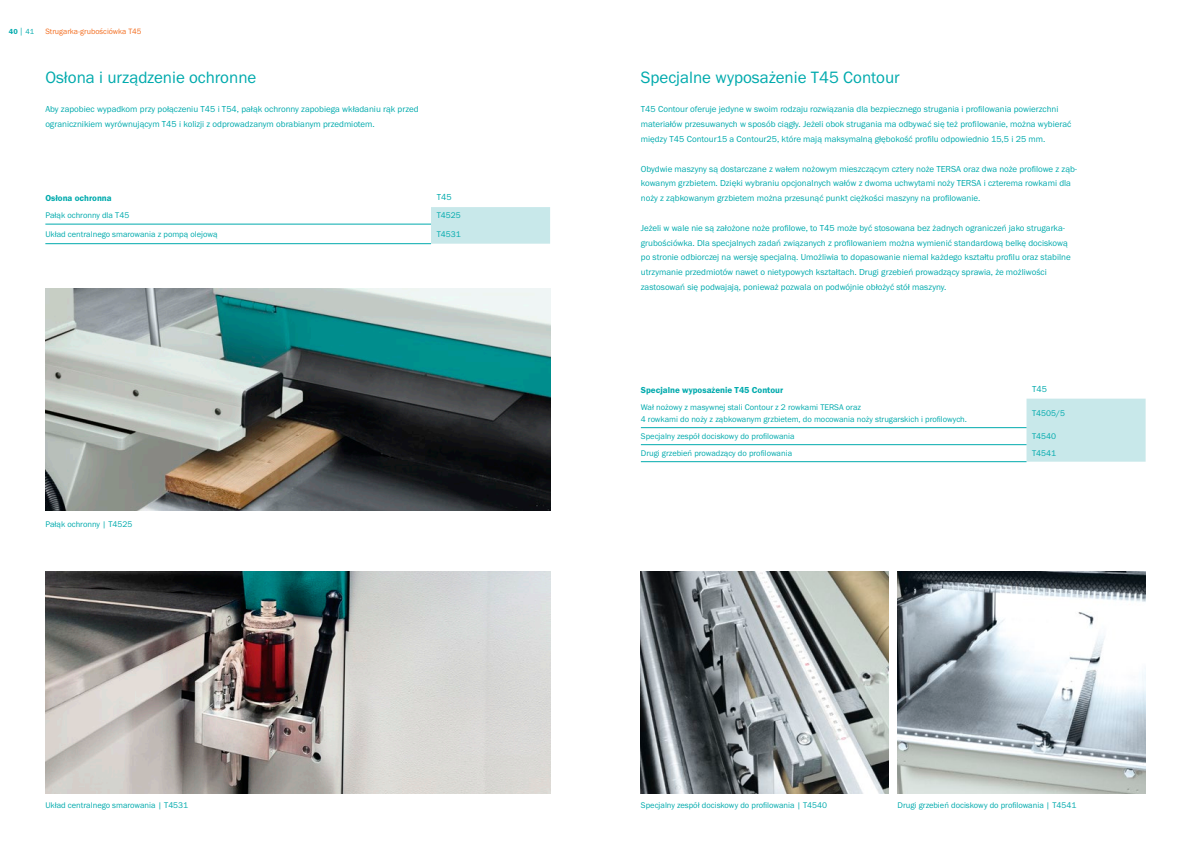
<style>
.page{position:relative;width:1191px;height:842px;background:#fff}
.page>*{position:absolute;margin:0;border:0;box-sizing:border-box;transform-origin:0 0}
.t1{font:17px "Franklin Gothic URW Boo";color:#00aaad}
.t2{font:9px/14.8px "Franklin Gothic URW Boo";color:#00aaad}
.t3{font:9px "Franklin Gothic URW Dem";color:#00aaad}
.t4{font:8.5px/12px "Franklin Gothic URW Boo";color:#00aaad}
.t5{font:8px "Franklin Gothic URW Boo";color:#f36e21}
.t6{font:7.5px "Franklin Gothic URW Dem";color:#00aaad}
.s1{font-family:"Franklin Gothic URW Boo";font-size:9.4px}
.s2{font-family:"Franklin Gothic URW Boo"}
</style>
<div class="page">
<img style="left:45px;top:289px;width:505px;height:222px">
<img style="left:45px;top:572px;width:505px;height:222px">
<img style="left:641px;top:571px;width:248px;height:222px">
<img style="left:897px;top:571px;width:248px;height:222px">
<div style="left:1026px;top:399px;width:119px;height:63px;background:#c8e8ea"></div>
<hr style="left:641px;top:444px;width:385px;height:1px;background:#00aaad">
<hr style="left:641px;top:461px;width:385px;height:1px;background:#00aaad">
<hr style="left:641px;top:427px;width:385px;height:1px;background:#00aaad">
<div style="left:431px;top:207px;width:119px;height:37px;background:#c8e8ea"></div>
<hr style="left:45px;top:224px;width:386px;height:1px;background:#00aaad">
<hr style="left:45px;top:243px;width:386px;height:1px;background:#00aaad">
<p class="t6" style="left:9px;top:26px;width:27px">40 <span class="s1">|</span> <span class="s2">41</span></p>
<p class="t5" style="left:45px;top:26px;width:98px">Strugarka-grubościówka T45</p>
<h1 class="t1" style="left:45px;top:67px;width:212px">Osłona i urządzenie ochronne</h1>
<p class="t2" style="left:45px;top:102px;width:375px">Aby zapobiec wypadkom przy połączeniu T45 i T54, pałąk ochronny zapobiega wkładaniu rąk przed ogranicznikiem wyrównującym T45 i kolizji z odprowadzanym obrabianym przedmiotem.</p>
<p class="t3" style="left:45px;top:193px;width:68px">Osłona ochronna</p>
<p class="t2" style="left:437px;top:189px;width:16px">T45</p>
<p class="t4" style="left:45px;top:209px;width:85px">Pałąk ochronny dla T45</p>
<p class="t4" style="left:437px;top:209px;width:26px">T4525</p>
<p class="t4" style="left:45px;top:228px;width:174px">Układ centralnego smarowania z pompą olejową</p>
<p class="t4" style="left:437px;top:228px;width:26px">T4531</p>
<p class="t4" style="left:45px;top:518px;width:89px">Pałąk ochronny | T4525</p>
<h1 class="t1" style="left:641px;top:67px;width:260px">Specjalne wyposażenie T45 Contour</h1>
<p class="t2" style="left:641px;top:102px;width:432px">T45 Contour oferuje jedyne w swoim rodzaju rozwiązania dla bezpiecznego strugania i profilowania powierzchni materiałów przesuwanych w sposób ciągły. Jeżeli obok strugania ma odbywać się też profilowanie, można wybierać między T45 Contour15 a Contour25, które mają maksymalną głębokość profilu odpowiednio 15,5 i 25 mm.</p>
<p class="t2" style="left:641px;top:161px;width:438px">Obydwie maszyny są dostarczane z wałem nożowym mieszczącym cztery noże TERSA oraz dwa noże profilowe z ząb&shy;kowanym grzbietem. Dzięki wybraniu opcjonalnych wałów z dwoma uchwytami noży TERSA i czterema rowkami dla noży z ząbkowanym grzbietem można przesunąć punkt ciężkości maszyny na profilowanie.</p>
<p class="t2" style="left:641px;top:220px;width:431px">Jeżeli w wale nie są założone noże profilowe, to T45 może być stosowana bez żadnych ograniczeń jako strugarka&shy;grubościówka. Dla specjalnych zadań związanych z profilowaniem można wymienić standardową belkę dociskową po stronie odbiorczej na wersję specjalną. Umożliwia to dopasowanie niemal każdego kształtu profilu oraz stabilne utrzymanie przedmiotów nawet o nietypowych kształtach. Drugi grzebień prowadzący sprawia, że możliwości zastosowań się podwajają, ponieważ pozwala on podwójnie obłożyć stół maszyny.</p>
<p class="t3" style="left:641px;top:384px;width:144px">Specjalne wyposażenie T45 Contour</p>
<p class="t2" style="left:1032px;top:381px;width:16px">T45</p>
<p class="t4" style="left:641px;top:401px;width:327px">Wał nożowy z masywnej stali Contour z 2 rowkami TERSA oraz<br>4 rowkami do noży z ząbkowanym grzbietem, do mocowania noży strugarskich i profilowych.</p>
<p class="t4" style="left:1032px;top:407px;width:34px">T4505/5</p>
<p class="t4" style="left:641px;top:430px;width:155px">Specjalny zespół dociskowy do profilowania</p>
<p class="t4" style="left:1032px;top:430px;width:26px">T4540</p>
<p class="t4" style="left:641px;top:447px;width:153px">Drugi grzebień prowadzący do profilowania</p>
<p class="t4" style="left:1032px;top:447px;width:26px">T4541</p>
<p class="t4" style="left:45px;top:799px;width:144px">Układ centralnego smarowania | T4531</p>
<p class="t4" style="left:641px;top:799px;width:188px">Specjalny zespół dociskowy do profilowania | T4540</p>
<p class="t4" style="left:897px;top:799px;width:180px">Drugi grzebień dociskowy do profilowania | T4541</p>
</div>
